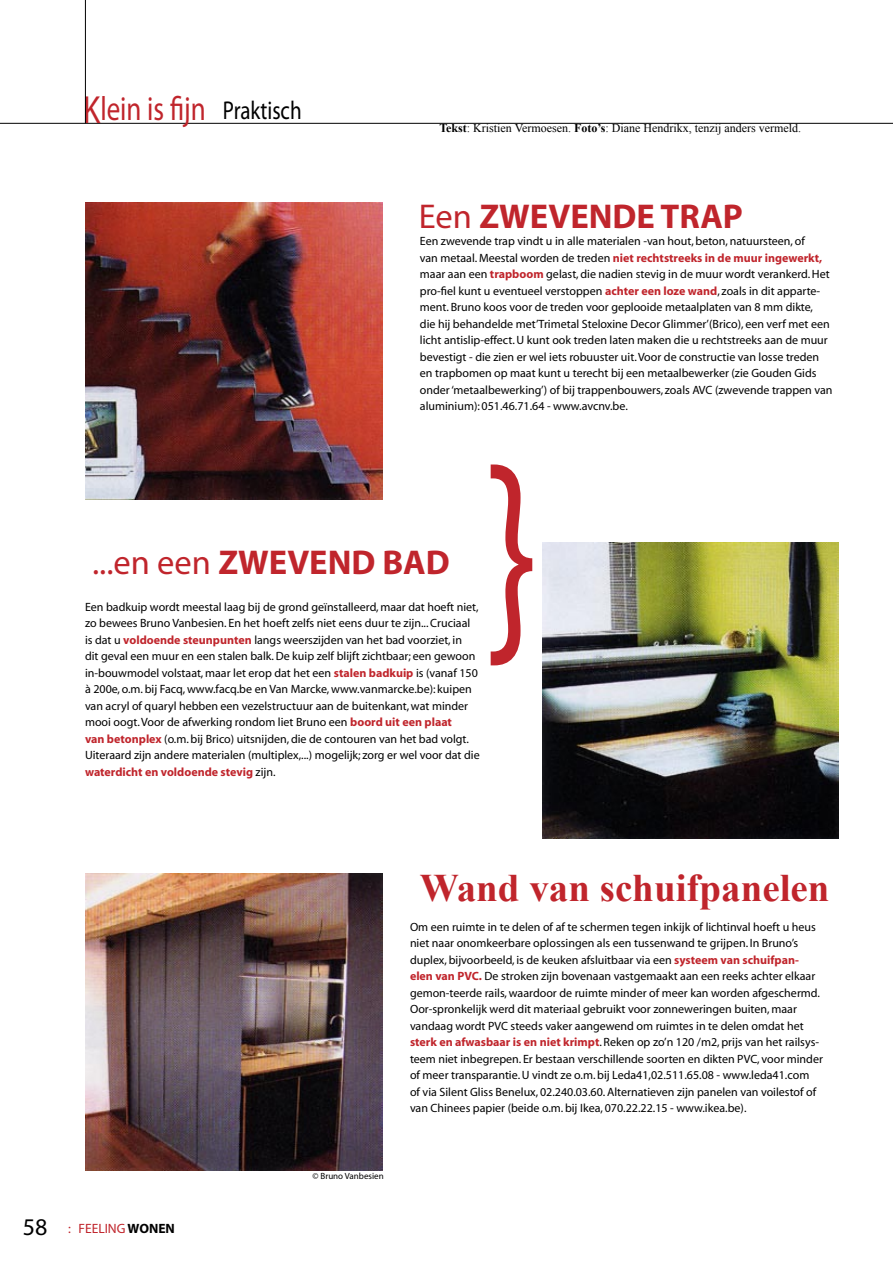
<style>
.page{position:relative;width:893px;height:1263px;background:#fff}
.page>*{position:absolute;margin:0;border:0;box-sizing:border-box;transform-origin:0 0}
.t1{font:252px "Myriad";color:#c0252c;scale:.71 1}
.t2{font:700 39px "Times New Roman";color:#c0252c}
.t3{font:700 34.5px "Myriad";color:#c0252c}
.t4{font:33.75px "Myriad Pro";color:#c0252c;scale:.8 1}
.t5{font:25.8px "Myriad Pro";color:#000;scale:.81 1}
.t6{font:24px "Myriad";color:#000}
.t7{font:13.5px "Myriad";color:#c0252c}
.t8{font:12px/16.5px "Myriad";color:#000}
.t9{font:12px "Times New Roman";color:#000}
.t10{font:9px "Myriad";color:#000}
.s1{font-size:39.3px}
.s2{font-weight:700}
.s3{font-weight:400}
.s4{font-weight:700;color:#c0252c}
.s5{font-weight:700;color:#000}
</style>
<div class="page">
<hr style="left:0;top:123px;width:893px;height:1px;background:#000">
<img style="left:85px;top:202px;width:297px;height:297px">
<img style="left:543px;top:543px;width:296px;height:296px">
<img style="left:85px;top:873px;width:297px;height:297px">
<hr style="left:85px;top:0;width:1px;height:123px;background:#000">
<p class="t4" style="left:83px;top:90px;width:154px"><span class="s1">K</span>lein is fijn</p>
<p class="t5" style="left:223px;top:96px;width:99px">Praktisch</p>
<p class="t9" style="left:439px;top:120px;width:363px"><span class="s2">Tekst</span>: Kristien Vermoesen. <span class="s2">Foto’s</span>: Diane Hendrikx, tenzij anders vermeld.</p>
<p class="t3" style="left:419px;top:198px;width:326px"><span class="s3">Een</span> ZWEVENDE TRAP</p>
<p class="t8" style="left:420px;top:233px;width:414px">Een zwevende trap vindt u in alle materialen -van hout, beton, natuursteen, of<br>van metaal. Meestal worden de treden <span class="s4">niet rechtstreeks in de muur ingewerkt, </span>maar aan een <span class="s4">trapboom</span> gelast, die nadien stevig in de muur wordt verankerd. Het pro-fiel kunt u eventueel verstoppen <span class="s4">achter een loze wand</span>, zoals in dit apparte&shy;ment. Bruno koos voor de treden voor geplooide metaalplaten van 8 mm dikte,<br>die hij behandelde met’Trimetal Steloxine Decor Glimmer’(Brico), een verf met een licht antislip-effect. U kunt ook treden laten maken die u rechtstreeks aan de muur bevestigt - die zien er wel iets robuuster uit. Voor de constructie van losse treden en trapbomen op maat kunt u terecht bij een metaalbewerker (zie Gouden Gids onder ‘metaalbewerking’) of bij trappenbouwers, zoals AVC (zwevende trappen van aluminium): 051.46.71.64 - www.avcnv.be.</p>
<p class="t3" style="left:92px;top:544px;width:359px"><span class="s3">...en een</span> ZWEVEND BAD</p>
<p class="t8" style="left:85px;top:599px;width:396px">Een badkuip wordt meestal laag bij de grond geïnstalleerd, maar dat hoeft niet, zo bewees Bruno Vanbesien. En het hoeft zelfs niet eens duur te zijn... Cruciaal is dat u <span class="s4">voldoende steunpunten</span> langs weerszijden van het bad voorziet, in<br>dit geval een muur en een stalen balk. De kuip zelf blijft zichtbaar; een gewoon in-bouwmodel volstaat, maar let erop dat het een <span class="s4">stalen badkuip</span> is (vanaf 150 à 200e, o.m. bij Facq, www.facq.be en Van Marcke, www.vanmarcke.be): kuipen van acryl of quaryl hebben een vezelstructuur aan de buitenkant, wat minder mooi oogt. Voor de afwerking rondom liet Bruno een <span class="s4">boord uit een plaat<br>van betonplex</span> (o.m. bij Brico) uitsnijden, die de contouren van het bad volgt.<br>Uiteraard zijn andere materialen (multiplex,...) mogelijk; zorg er wel voor dat die <span class="s4">waterdicht en voldoende stevig</span> zijn.</p>
<p class="t1" style="left:486px;top:428px;width:74px">}</p>
<p class="t2" style="left:420px;top:861px;width:411px">Wand van schuifpanelen</p>
<p class="t6" style="left:23px;top:1214px;width:26px">58</p>
<p class="t7" style="left:68px;top:1222px;width:108px">: FEELING <span class="s5">WONEN</span></p>
<p class="t10" style="left:313px;top:1171px;width:73px">© Bruno Vanbesien</p>
<p class="t8" style="left:410px;top:919px;width:414px">Om een ruimte in te delen of af te schermen tegen inkijk of lichtinval hoeft u heus niet naar onomkeerbare oplossingen als een tussenwand te grijpen. In Bruno’s duplex, bijvoorbeeld, is de keuken afsluitbaar via een <span class="s4">systeem van schuifpan&shy;elen van PVC.</span> De stroken zijn bovenaan vastgemaakt aan een reeks achter elkaar gemon-teerde rails, waardoor de ruimte minder of meer kan worden afgeschermd.<br>Oor-spronkelijk werd dit materiaal gebruikt voor zonneweringen buiten, maar vandaag wordt PVC steeds vaker aangewend om ruimtes in te delen omdat het <span class="s4">sterk en afwasbaar is en niet krimpt</span>. Reken op zo’n 120 /m2, prijs van het railsys&shy;teem niet inbegrepen. Er bestaan verschillende soorten en dikten PVC, voor minder of meer transparantie. U vindt ze o.m. bij Leda41,02.511.65.08 - www.leda41.com<br>of via Silent Gliss Benelux, 02.240.03.60. Alternatieven zijn panelen van voilestof of van Chinees papier (beide o.m. bij Ikea, 070.22.22.15 - www.ikea.be).</p>
</div>
